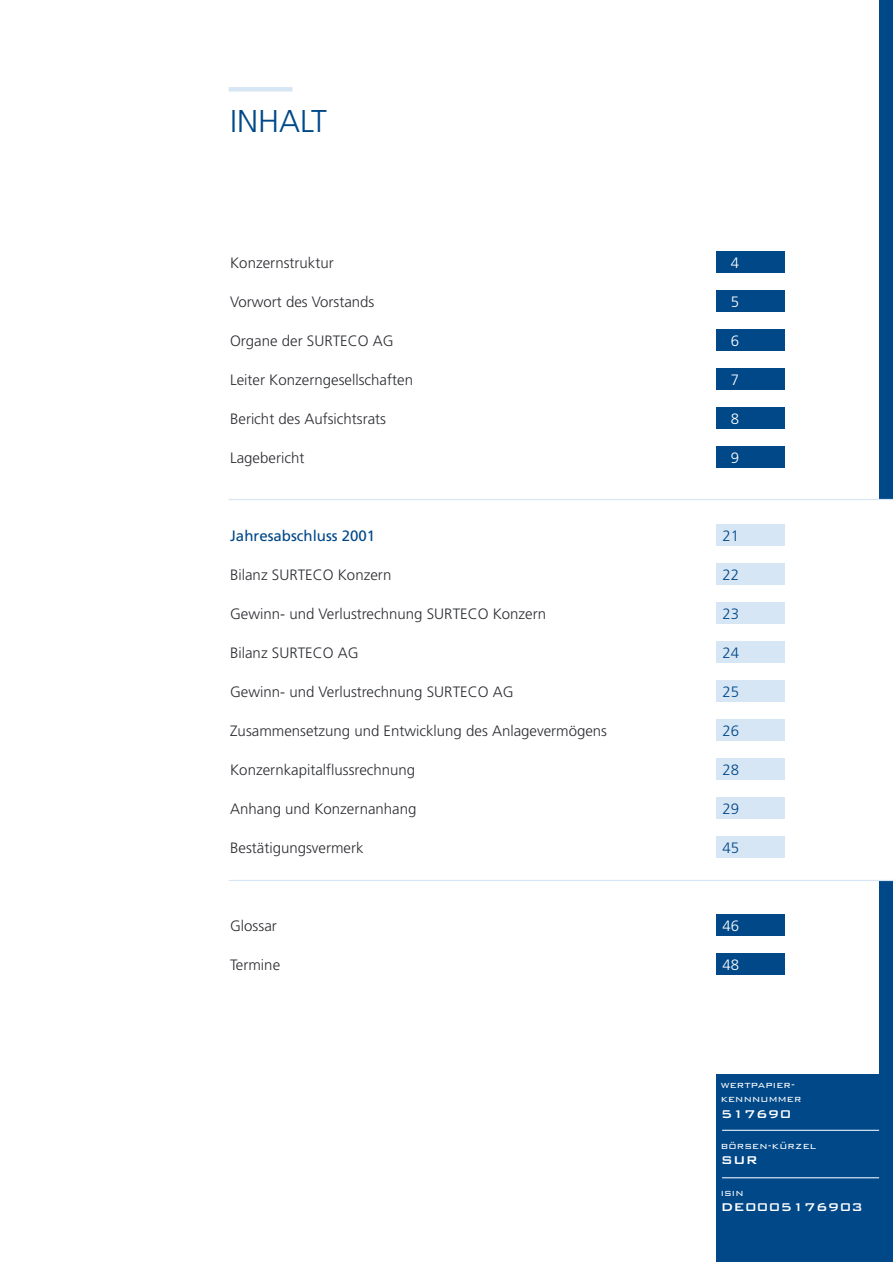
<style>
.page{position:relative;width:893px;height:1262px;background:#fff}
.page>*{position:absolute;margin:0;border:0;box-sizing:border-box;transform-origin:0 0}
.t1{font:300 31.5px "Frutiger";color:#004888}
.t2{font:300 15px "Frutiger";color:#2c2d32}
.t3{font:500 15px "Bank Gothic BT";letter-spacing:.015em;color:#fff}
.t4{font:15px "Frutiger";color:#004888}
.t5{font:300 15px "Frutiger";color:#004888}
.t6{font:300 15px "Frutiger";color:#fff}
.t7{font:300 12px/14.4px "Bank Gothic BT";letter-spacing:.015em;color:#fff}
</style>
<div class="page">
<div style="left:879px;top:0;width:13px;height:1261px;background:#004888"></div>
<div style="left:879px;top:499px;width:13px;height:382px;background:#fff"></div>
<div style="left:229px;top:87px;width:63px;height:5px;background:#d7e6f5"></div>
<div style="left:716px;top:252px;width:68px;height:21px;background:#004888"></div>
<div style="left:716px;top:291px;width:68px;height:21px;background:#004888"></div>
<div style="left:716px;top:330px;width:68px;height:21px;background:#004888"></div>
<div style="left:716px;top:369px;width:68px;height:21px;background:#004888"></div>
<div style="left:716px;top:408px;width:68px;height:21px;background:#004888"></div>
<div style="left:716px;top:446px;width:68px;height:22px;background:#004888"></div>
<div style="left:716px;top:524px;width:68px;height:22px;background:#d7e6f5"></div>
<div style="left:716px;top:563px;width:68px;height:22px;background:#d7e6f5"></div>
<div style="left:716px;top:602px;width:68px;height:22px;background:#d7e6f5"></div>
<div style="left:716px;top:641px;width:68px;height:22px;background:#d7e6f5"></div>
<div style="left:716px;top:680px;width:68px;height:22px;background:#d7e6f5"></div>
<div style="left:716px;top:719px;width:68px;height:22px;background:#d7e6f5"></div>
<div style="left:716px;top:758px;width:68px;height:22px;background:#d7e6f5"></div>
<div style="left:716px;top:797px;width:68px;height:22px;background:#d7e6f5"></div>
<div style="left:716px;top:836px;width:68px;height:22px;background:#d7e6f5"></div>
<div style="left:716px;top:914px;width:68px;height:22px;background:#004888"></div>
<div style="left:716px;top:953px;width:68px;height:22px;background:#004888"></div>
<div style="left:716px;top:1074px;width:176px;height:187px;background:#004888"></div>
<hr style="left:229px;top:499px;width:663px;height:1px;background:#d7e6f5">
<hr style="left:229px;top:880px;width:663px;height:1px;background:#d7e6f5">
<hr style="left:722px;top:1129px;width:157px;height:1px;background:#d7e6f5">
<hr style="left:722px;top:1177px;width:157px;height:1px;background:#d7e6f5">
<h1 class="t1" style="left:230px;top:108px;width:98px">INHALT</h1>
<p class="t2" style="left:230px;top:257px;width:105px">Konzernstruktur</p>
<p class="t6" style="left:730px;top:257px;width:10px">4</p>
<p class="t2" style="left:230px;top:296px;width:146px">Vorwort des Vorstands</p>
<p class="t6" style="left:730px;top:296px;width:10px">5</p>
<p class="t2" style="left:230px;top:335px;width:165px">Organe der SURTECO AG</p>
<p class="t6" style="left:730px;top:335px;width:10px">6</p>
<p class="t2" style="left:230px;top:374px;width:184px">Leiter Konzerngesellschaften</p>
<p class="t6" style="left:730px;top:374px;width:10px">7</p>
<p class="t2" style="left:230px;top:413px;width:157px">Bericht des Aufsichtsrats</p>
<p class="t6" style="left:730px;top:413px;width:10px">8</p>
<p class="t2" style="left:230px;top:452px;width:76px">Lagebericht</p>
<p class="t6" style="left:730px;top:452px;width:10px">9</p>
<p class="t4" style="left:230px;top:530px;width:147px">Jahresabschluss 2001</p>
<p class="t5" style="left:722px;top:530px;width:18px">21</p>
<p class="t2" style="left:230px;top:569px;width:163px">Bilanz SURTECO Konzern</p>
<p class="t5" style="left:722px;top:569px;width:18px">22</p>
<p class="t2" style="left:230px;top:608px;width:318px">Gewinn- und Verlustrechnung SURTECO Konzern</p>
<p class="t5" style="left:722px;top:608px;width:18px">23</p>
<p class="t2" style="left:230px;top:647px;width:130px">Bilanz SURTECO AG</p>
<p class="t5" style="left:722px;top:647px;width:18px">24</p>
<p class="t2" style="left:230px;top:686px;width:285px">Gewinn- und Verlustrechnung SURTECO AG</p>
<p class="t5" style="left:722px;top:686px;width:18px">25</p>
<p class="t2" style="left:230px;top:725px;width:378px">Zusammensetzung und Entwicklung des Anlagevermögens</p>
<p class="t5" style="left:722px;top:725px;width:18px">26</p>
<p class="t2" style="left:230px;top:764px;width:187px">Konzernkapitalflussrechnung</p>
<p class="t5" style="left:722px;top:764px;width:18px">28</p>
<p class="t2" style="left:230px;top:803px;width:188px">Anhang und Konzernanhang</p>
<p class="t5" style="left:722px;top:803px;width:18px">29</p>
<p class="t2" style="left:230px;top:842px;width:135px">Bestätigungsvermerk</p>
<p class="t5" style="left:722px;top:842px;width:18px">45</p>
<p class="t2" style="left:230px;top:920px;width:48px">Glossar</p>
<p class="t6" style="left:722px;top:920px;width:18px">46</p>
<p class="t2" style="left:230px;top:959px;width:51px">Termine</p>
<p class="t6" style="left:722px;top:959px;width:18px">48</p>
<p class="t7" style="left:720px;top:1076px;width:82px">wertpapier&shy;kennnummer</p>
<p class="t3" style="left:720px;top:1105px;width:72px">517690</p>
<p class="t7" style="left:720px;top:1137px;width:97px">börsen-kürzel</p>
<p class="t3" style="left:720px;top:1152px;width:39px">SUR</p>
<p class="t7" style="left:720px;top:1184px;width:24px">isin</p>
<p class="t3" style="left:720px;top:1199px;width:144px">DE0005176903</p>
</div>
